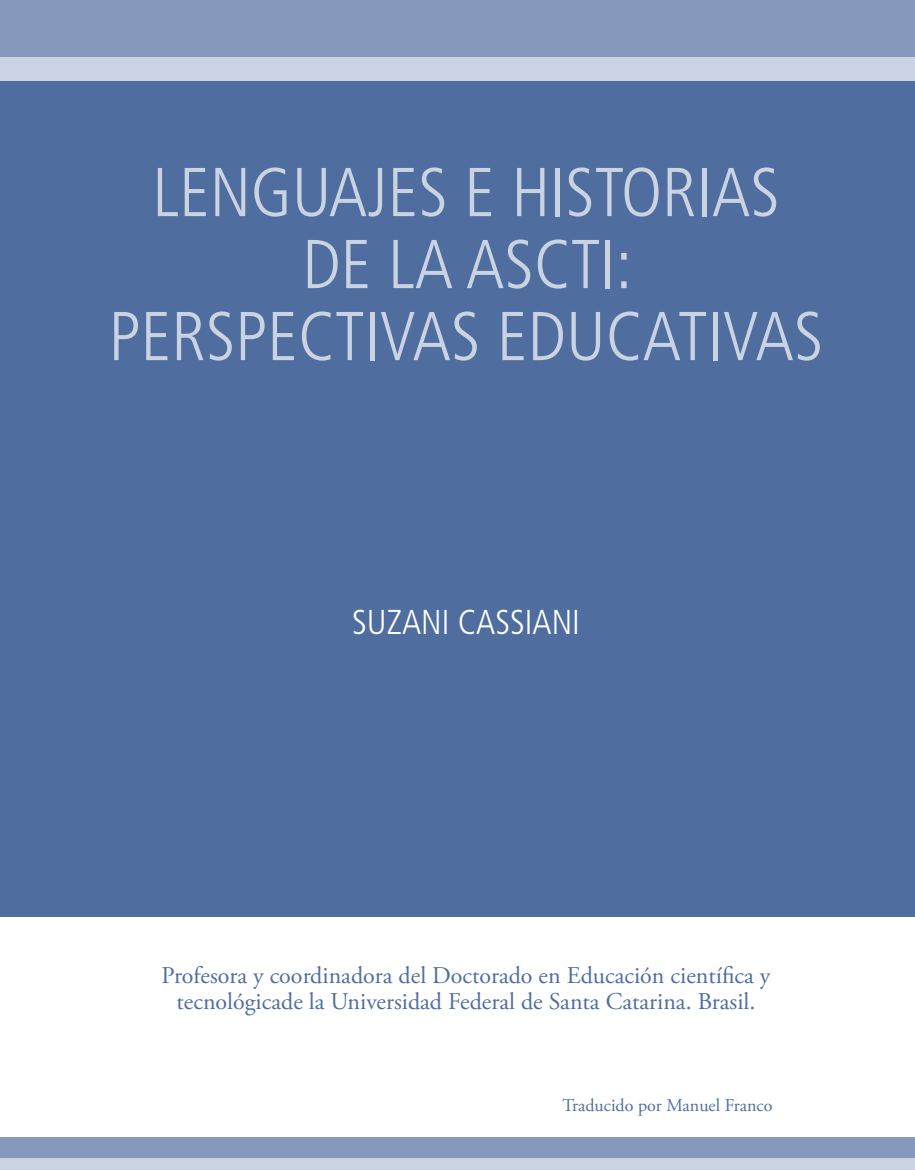
<style>
.page{position:relative;width:915px;height:1170px;background:#fff}
.page>*{position:absolute;margin:0;border:0;box-sizing:border-box;transform-origin:0 0}
.t1{font:300 condensed 69px/72px "Frutiger LT Std";color:#cad3e2;text-align:center}
.t2{font:300 condensed 34.5px "Frutiger LT Std";color:#fff}
.t3{font:24px/25.5px "Adobe Garamond Pro";color:#4f6e9f;text-align:center}
.t4{font:18px "Adobe Garamond Pro";color:#4f6e9f}
</style>
<div class="page">
<div style="left:0;top:0;width:914px;height:916px;background:#4f6e9f"></div>
<div style="left:0;top:3px;width:914px;height:78px;background:#cad3e2"></div>
<div style="left:0;top:0;width:914px;height:56px;background:#8499bc"></div>
<div style="left:0;top:1155px;width:914px;height:14px;background:#cad3e2"></div>
<div style="left:0;top:1136px;width:914px;height:21px;background:#8499bc"></div>
<h1 class="t1" style="left:109px;top:157px;width:715px">LENGUAJES E HISTORIAS<br>DE LA ASCTI:<br>PERSPECTIVAS EDUCATIVAS</h1>
<h2 class="t2" style="left:352px;top:602px;width:229px">SUZANI CASSIANI</h2>
<p class="t3" style="left:161px;top:963px;width:610px">Profesora y coordinadora del Doctorado en Educación científica y tecnológicade la Universidad Federal de Santa Catarina. Brasil.</p>
<p class="t4" style="left:562px;top:1094px;width:211px">Traducido por Manuel Franco</p>
</div>
